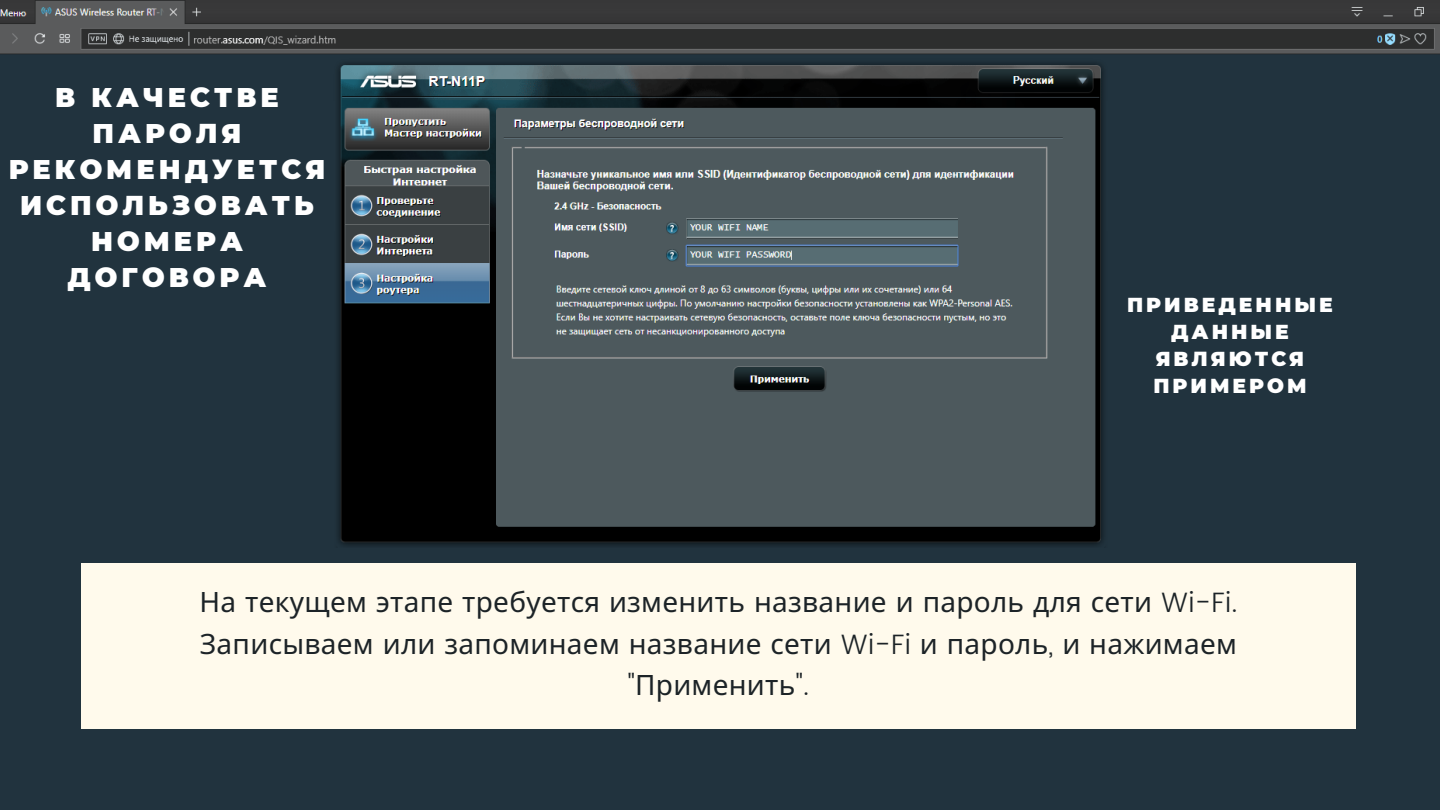
<style>
.page{position:relative;width:1440px;height:810px;background:#fff}
.page>*{position:absolute;margin:0;border:0;box-sizing:border-box;transform-origin:0 0}
.t1{font:28px/41.2px "Noto Sans";letter-spacing:.01em;color:#1c2327;text-align:center}
.t2{font:900 27px/36px "Montserrat";letter-spacing:.15em;color:#fff;text-align:center}
.t3{font:900 20.2px/26.9px "Montserrat";letter-spacing:.15em;color:#fff;text-align:center}
.s1{font-family:"Poppins";font-weight:300}
</style>
<div class="page">
<img style="left:0;top:0;width:1440px;height:810px">
<div style="left:81px;top:563px;width:1275px;height:166px;background:#fffaec"></div>
<p class="t2" style="left:9px;top:79px;width:318px">В КАЧЕСТВЕ<br>ПАРОЛЯ<br>РЕКОМЕНДУЕТСЯ<br>ИСПОЛЬЗОВАТЬ<br>НОМЕРА<br>ДОГОВОРА</p>
<p class="t3" style="left:1127px;top:291px;width:207px">ПРИВЕДЕННЫЕ<br>ДАННЫЕ<br>ЯВЛЯЮТСЯ<br>ПРИМЕРОМ</p>
<p class="t1" style="left:199px;top:581px;width:1040px">На текущем этапе требуется изменить название и пароль для сети <span class="s1">Wi-Fi.<br></span>Записываем или запоминаем название сети <span class="s1">Wi-Fi</span> и пароль<span class="s1">,</span> и нажимаем <span class="s1">"</span>Применить<span class="s1">".</span></p>
</div>
